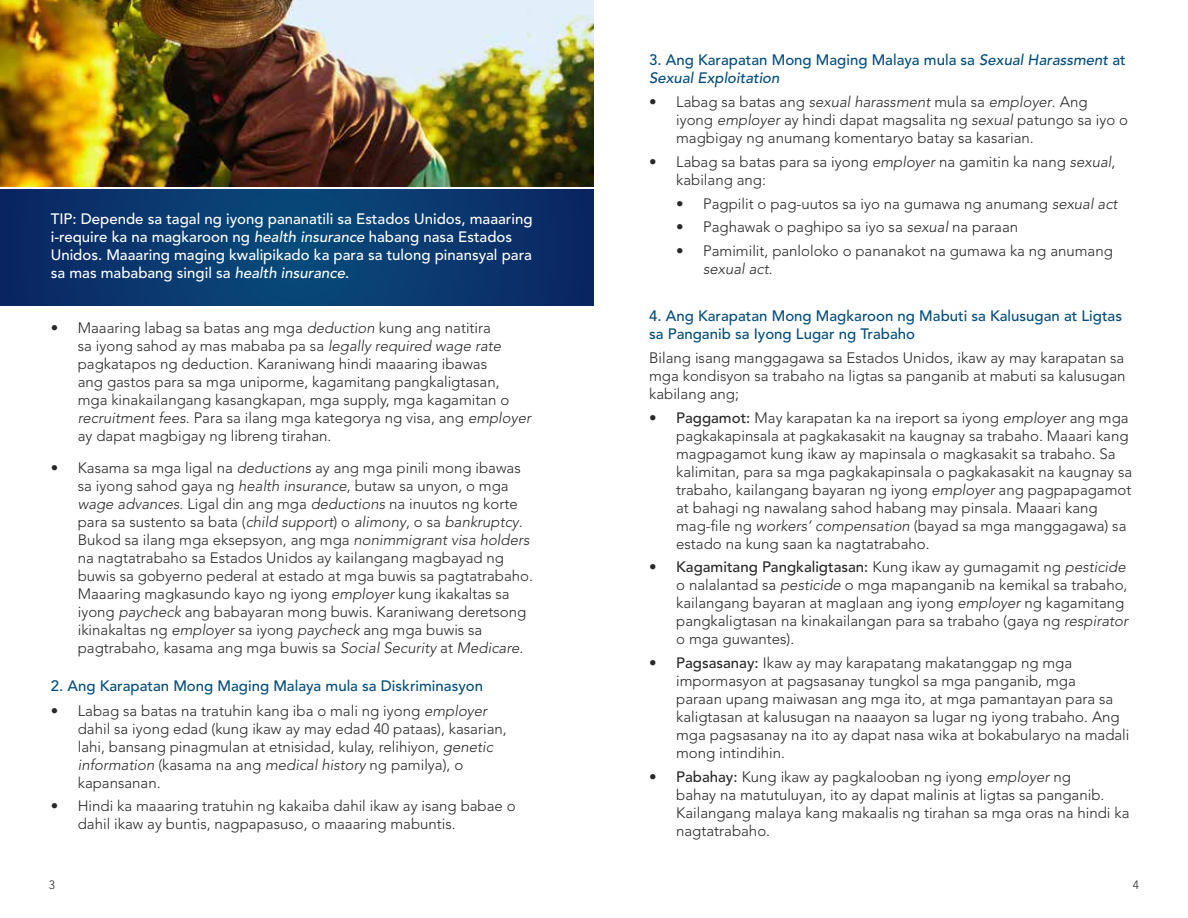
<style>
.page{position:relative;width:1188px;height:918px;background:#fff}
.page>*{position:absolute;margin:0;border:0;box-sizing:border-box;transform-origin:0 0}
.t1{font:300 15px/18px "Avenir";color:#292829}
.t2{font:500 15px/18px "Avenir";color:#fff}
.t3{font:500 15px/18px "Avenir";color:#054c7b}
.t4{font:italic 500 15px "Avenir LT Std";color:#054c7b}
.t5{font:300 12px "Avenir";color:#292829}
.s1{font-family:"Avenir LT Std";font-style:italic}
.s2{font-style:italic}
.s3{font-weight:500}
</style>
<div class="page">
<svg style="left:0;top:190px;width:594px;height:116px;background:#09376e"></svg>
<img style="left:0;top:0;width:594px;height:187px">
<p class="t2" style="left:51px;top:210px;width:483px">TIP: Depende sa tagal ng iyong pananatili sa Estados Unidos, maaaring i-require ka na magkaroon ng <span class="s1">health insurance</span> habang nasa Estados Unidos. Maaaring maging kwalipikado ka para sa tulong pinansyal para sa mas mababang singil sa <span class="s1">health insurance</span>.</p>
<p class="t1" style="left:78px;top:319px;width:455px;text-indent:-27px">• Maaaring labag sa batas ang mga <span class="s2">deduction</span> kung ang natitira<br>sa iyong sahod ay mas mababa pa sa <span class="s2">legally required wage rate </span>pagkatapos ng deduction. Karaniwang hindi maaaring ibawas<br>ang gastos para sa mga uniporme, kagamitang pangkaligtasan, mga kinakailangang kasangkapan, mga supply, mga kagamitan o <span class="s2">recruitment fees</span>. Para sa ilang mga kategorya ng visa, ang <span class="s2">employer </span>ay dapat magbigay ng libreng tirahan.</p>
<p class="t1" style="left:78px;top:458px;width:457px;text-indent:-27px">• Kasama sa mga ligal na <span class="s2">deductions</span> ay ang mga pinili mong ibawas sa iyong sahod gaya ng <span class="s2">health insurance</span>, butaw sa unyon, o mga <span class="s2">wage advances</span>. Ligal din ang mga <span class="s2">deductions</span> na inuutos ng korte para sa sustento sa bata (<span class="s2">child support</span>) o <span class="s2">alimony</span>, o sa <span class="s2">bankruptcy</span>.<br>Bukod sa ilang mga eksepsyon, ang mga <span class="s2">nonimmigrant visa holders </span>na nagtatrabaho sa Estados Unidos ay kailangang magbayad ng buwis sa gobyerno pederal at estado at mga buwis sa pagtatrabaho.<br>Maaaring magkasundo kayo ng iyong <span class="s2">employer</span> kung ikakaltas sa iyong <span class="s2">paycheck</span> ang babayaran mong buwis. Karaniwang deretsong ikinakaltas ng <span class="s2">employer</span> sa iyong <span class="s2">paycheck</span> ang mga buwis sa pagtrabaho, kasama ang mga buwis sa <span class="s2">Social Security</span> at <span class="s2">Medicare</span>.</p>
<p class="t3" style="left:51px;top:677px;width:434px">2. Ang Karapatan Mong Maging Malaya mula sa Diskriminasyon</p>
<p class="t1" style="left:78px;top:701px;width:430px;text-indent:-27px">• Labag sa batas na tratuhin kang iba o mali ng iyong <span class="s2">employer </span>dahil sa iyong edad (kung ikaw ay may edad 40 pataas), kasarian, lahi, bansang pinagmulan at etnisidad, kulay, relihiyon, <span class="s2">genetic information</span> (kasama na ang <span class="s2">medical history</span> ng pamilya), o kapansanan.</p>
<p class="t1" style="left:78px;top:797px;width:439px;text-indent:-27px">• Hindi ka maaaring tratuhin ng kakaiba dahil ikaw ay isang babae o dahil ikaw ay buntis, nagpapasuso, o maaaring mabuntis.</p>
<p class="t3" style="left:649px;top:52px;width:478px">3. Ang Karapatan Mong Maging Malaya mula sa <span class="s1">Sexual Harassment</span> at</p>
<p class="t4" style="left:649px;top:70px;width:132px">Sexual Exploitation</p>
<p class="t1" style="left:676px;top:93px;width:453px;text-indent:-27px">• Labag sa batas ang <span class="s2">sexual harassment</span> mula sa <span class="s2">employer</span>. Ang iyong <span class="s2">employer</span> ay hindi dapat magsalita ng <span class="s2">sexual</span> patungo sa iyo o magbigay ng anumang komentaryo batay sa kasarian.</p>
<p class="t1" style="left:676px;top:153px;width:441px;text-indent:-27px">• Labag sa batas para sa iyong <span class="s2">employer</span> na gamitin ka nang <span class="s2">sexual</span>, kabilang ang:</p>
<p class="t1" style="left:676px;top:194px;width:443px">• Pagpilit o pag-uutos sa iyo na gumawa ng anumang <span class="s2">sexual act</span></p>
<p class="t1" style="left:676px;top:218px;width:343px">• Paghawak o paghipo sa iyo sa <span class="s2">sexual</span> na paraan</p>
<p class="t1" style="left:703px;top:242px;width:411px;text-indent:-27px">• Pamimilit, panloloko o pananakot na gumawa ka ng anumang <span class="s2">sexual act</span>.</p>
<p class="t3" style="left:649px;top:307px;width:474px">4. Ang Karapatan Mong Magkaroon ng Mabuti sa Kalusugan at Ligtas sa Panganib sa Iyong Lugar ng Trabaho</p>
<p class="t1" style="left:649px;top:349px;width:478px;text-align:justify">Bilang isang manggagawa sa Estados Unidos, ikaw ay may karapatan sa mga kondisyon sa trabaho na ligtas sa panganib at mabuti sa kalusugan kabilang ang;</p>
<p class="t1" style="left:676px;top:408px;width:457px;text-indent:-27px"><span class="s3">• Paggamot:</span> May karapatan ka na ireport sa iyong <span class="s2">employer</span> ang mga pagkakapinsala at pagkakasakit na kaugnay sa trabaho. Maaari kang magpagamot kung ikaw ay mapinsala o magkasakit sa trabaho. Sa kalimitan, para sa mga pagkakapinsala o pagkakasakit na kaugnay sa trabaho, kailangang bayaran ng iyong <span class="s2">employer</span> ang pagpapagamot at bahagi ng nawalang sahod habang may pinsala. Maaari kang mag-file ng <span class="s2">workers’ compensation</span> (bayad sa mga manggagawa) sa estado na kung saan ka nagtatrabaho.</p>
<p class="t1" style="left:676px;top:558px;width:453px;text-indent:-27px"><span class="s3">• Kagamitang Pangkaligtasan:</span> Kung ikaw ay gumagamit ng <span class="s2">pesticide </span>o nalalantad sa <span class="s2">pesticide</span> o mga mapanganib na kemikal sa trabaho, kailangang bayaran at maglaan ang iyong <span class="s2">employer</span> ng kagamitang pangkaligtasan na kinakailangan para sa trabaho (gaya ng <span class="s2">respirator </span>o mga guwantes).</p>
<p class="t1" style="left:676px;top:654px;width:455px;text-indent:-27px"><span class="s3">• Pagsasanay:</span> Ikaw ay may karapatang makatanggap ng mga impormasyon at pagsasanay tungkol sa mga panganib, mga<br>paraan upang maiwasan ang mga ito, at mga pamantayan para sa kaligtasan at kalusugan na naaayon sa lugar ng iyong trabaho. Ang mga pagsasanay na ito ay dapat nasa wika at bokabularyo na madali mong intindihin.</p>
<p class="t1" style="left:676px;top:767px;width:455px;text-indent:-27px"><span class="s3">• Pabahay:</span> Kung ikaw ay pagkalooban ng iyong <span class="s2">employer</span> ng<br>bahay na matutuluyan, ito ay dapat malinis at ligtas sa panganib.<br>Kailangang malaya kang makaalis ng tirahan sa mga oras na hindi ka nagtatrabaho.</p>
<p class="t5" style="left:49px;top:878px;width:8px">3</p>
<p class="t5" style="left:1133px;top:878px;width:8px">4</p>
</div>
